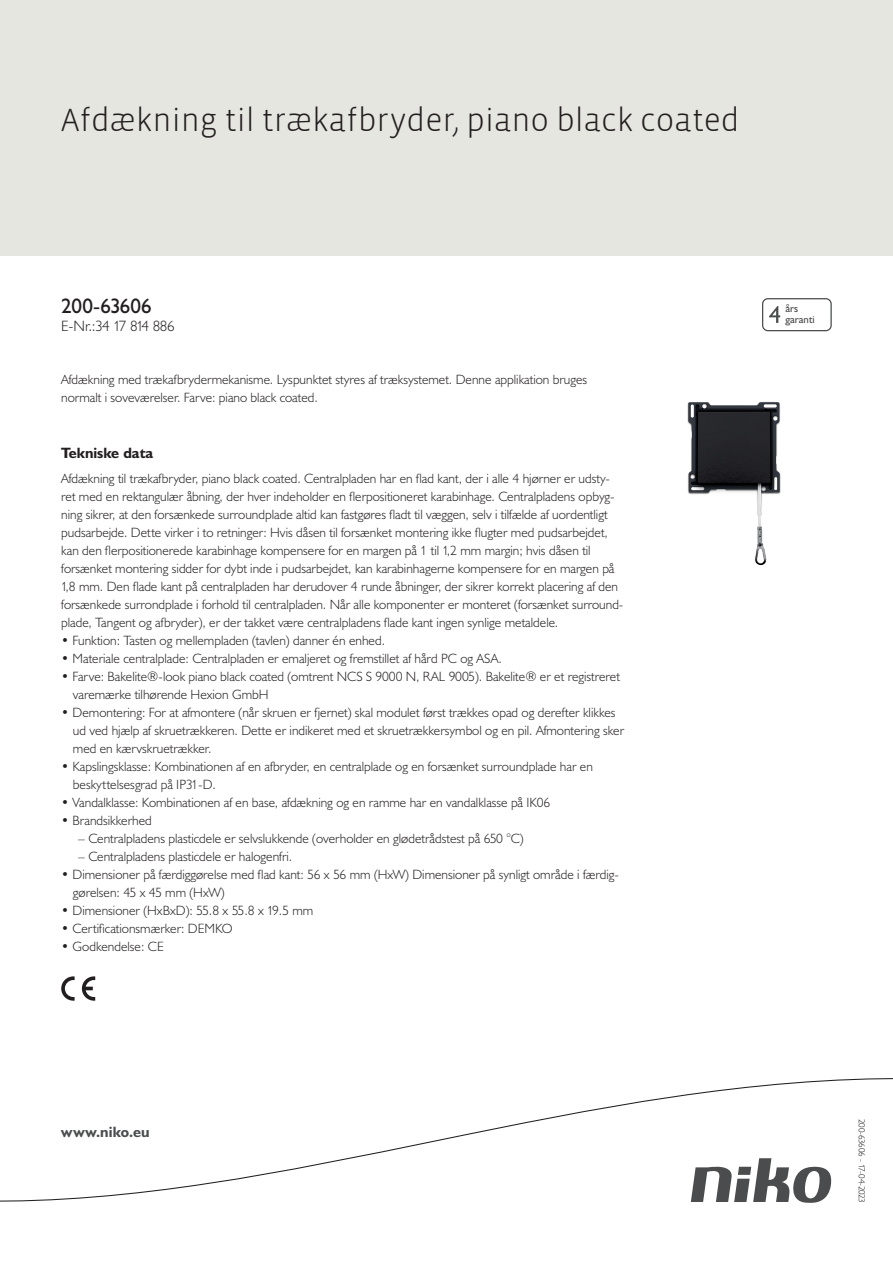
<style>
.page{position:relative;width:893px;height:1263px;background:#fff}
.page>*{position:absolute;margin:0;border:0;box-sizing:border-box;transform-origin:0 0}
.Title_datasheets{font:300 33px "Vista Sans";color:#231f20}
.Article_number{font:21px "Humanist 521 BT";letter-spacing:-.01em;color:#231f20}
.ENumber{font:300 15px "Humanist 521 BT";letter-spacing:-.06em;color:#231f20}
.Titles_parts{font:700 15px "Humanist 521 BT";color:#231f20}
.titel_afbeelding{font:700 15px "Humanist 521 BT";letter-spacing:.005em;color:#4b4c4d}
.Platte_tekst_CAB{font:300 13.5px/18px "Humanist 521 BT";color:#231f20}
.USP_Bullets{font:300 13.5px/18px "Humanist 521 BT";color:#231f20}
.USP_Bullets_level_2{font:300 13.5px "Humanist 521 BT";color:#231f20}
.t1{font:10.8px/10.8px "Humanist 521 BT";color:#4b4c4d}
.Revision{font:300 9px "Humanist 521 BT";letter-spacing:-.03em;color:#231f20}
</style>
<div class="page">
<div style="left:0;top:0;width:893px;height:255px;background:#e6e6e0"></div>
<svg style="left:82px;top:976px;width:13px;height:25px"></svg>
<svg style="left:61px;top:976px;width:14px;height:25px"></svg>
<svg style="left:762px;top:298px;width:70px;height:33px"></svg>
<svg style="left:0;top:1078px;width:893px;height:125px"></svg>
<img style="left:687px;top:401px;width:94px;height:165px">
<p class="Title_datasheets" style="left:61px;top:100px;width:680px">Afdækning til trækafbryder, piano black coated</p>
<p class="Article_number" style="left:61px;top:293px;width:92px">200-63606</p>
<p class="ENumber" style="left:61px;top:316px;width:115px">E-Nr.:34 17 814 886</p>
<p class="Platte_tekst_CAB" style="left:61px;top:370px;width:528px">Afdækning med trækafbrydermekanisme. Lyspunktet styres af træksystemet. Denne applikation bruges normalt i soveværelser. Farve: piano black coated.</p>
<p class="Titles_parts" style="left:61px;top:444px;width:94px">Tekniske data</p>
<p class="Platte_tekst_CAB" style="left:61px;top:469px;width:564px">Afdækning til trækafbryder, piano black coated. Centralpladen har en flad kant, der i alle 4 hjørner er udsty&shy;ret med en rektangulær åbning, der hver indeholder en flerpositioneret karabinhage. Centralpladens opbyg&shy;ning sikrer, at den forsænkede surroundplade altid kan fastgøres fladt til væggen, selv i tilfælde af uordentligt pudsarbejde. Dette virker i to retninger: Hvis dåsen til forsænket montering ikke flugter med pudsarbejdet, kan den flerpositionerede karabinhage kompensere for en margen på 1 til 1,2 mm margin; hvis dåsen til forsænket montering sidder for dybt inde i pudsarbejdet, kan karabinhagerne kompensere for en margen på 1,8 mm. Den flade kant på centralpladen har derudover 4 runde åbninger, der sikrer korrekt placering af den forsænkede surrondplade i forhold til centralpladen. Når alle komponenter er monteret (forsænket surround&shy;plade, Tangent og afbryder), er der takket være centralpladens flade kant ingen synlige metaldele.</p>
<p class="USP_Bullets" style="left:61px;top:631px;width:325px">• Funktion: Tasten og mellempladen (tavlen) danner én enhed.</p>
<p class="USP_Bullets" style="left:61px;top:649px;width:442px">• Materiale centralplade: Centralpladen er emaljeret og fremstillet af hård PC og ASA.</p>
<p class="USP_Bullets" style="left:73px;top:667px;width:548px;text-indent:-12px">• Farve: Bakelite®-look piano black coated (omtrent NCS S 9000 N, RAL 9005). Bakelite® er et registreret varemærke tilhørende Hexion GmbH</p>
<p class="USP_Bullets" style="left:73px;top:703px;width:553px;text-indent:-12px">• Demontering: For at afmontere (når skruen er fjernet) skal modulet først trækkes opad og derefter klikkes ud ved hjælp af skruetrækkeren. Dette er indikeret med et skruetrækkersymbol og en pil. Afmontering sker med en kærvskruetrækker.</p>
<p class="USP_Bullets" style="left:73px;top:757px;width:521px;text-indent:-12px">• Kapslingsklasse: Kombinationen af en afbryder, en centralplade og en forsænket surroundplade har en beskyttelsesgrad på IP31-D.</p>
<p class="USP_Bullets" style="left:61px;top:793px;width:491px">• Vandalklasse: Kombinationen af en base, afdækning og en ramme har en vandalklasse på IK06</p>
<p class="USP_Bullets" style="left:61px;top:811px;width:92px">• Brandsikkerhed</p>
<p class="USP_Bullets_level_2" style="left:78px;top:830px;width:447px">– Centralpladens plasticdele er selvslukkende (overholder en glødetrådstest på 650 °C)</p>
<p class="USP_Bullets_level_2" style="left:78px;top:848px;width:216px">– Centralpladens plasticdele er halogenfri.</p>
<p class="USP_Bullets" style="left:73px;top:865px;width:548px;text-indent:-12px">• Dimensioner på færdiggørelse med flad kant: 56 x 56 mm (HxW) Dimensioner på synligt område i færdig&shy;gørelsen: 45 x 45 mm (HxW)</p>
<p class="USP_Bullets" style="left:61px;top:901px;width:254px">• Dimensioner (HxBxD): 55.8 x 55.8 x 19.5 mm</p>
<p class="USP_Bullets" style="left:61px;top:919px;width:173px">• Certificationsmærker: DEMKO</p>
<p class="USP_Bullets" style="left:61px;top:937px;width:104px">• Godkendelse: CE</p>
<p class="t1" style="left:785px;top:303px;width:31px">års garanti</p>
<p class="titel_afbeelding" style="left:61px;top:1122px;width:90px">www.niko.eu</p>
<p class="Revision" style="left:868px;top:1119px;width:86px;rotate:90deg">200-63606 - 17-04-2023</p>
</div>
